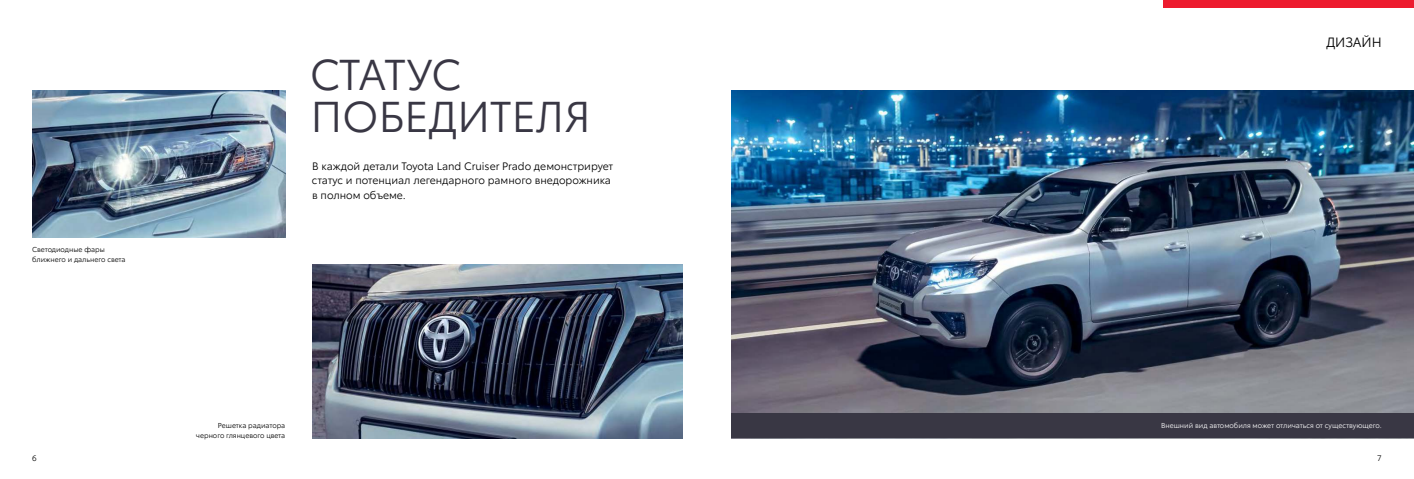
<style>
.page{position:relative;width:1414px;height:479px;background:#fff}
.page>*{position:absolute;margin:0;border:0;box-sizing:border-box;transform-origin:0 0}
.t1{font:42px/42px "Toyota Type";color:#393744}
.t2{font:13.12px "Toyota Type";color:#000}
.t3{font:10.5px/14.7px "Toyota Type";color:#000}
.t4{font:7.88px "Toyota Type";color:#000}
.t5{font:7px/9.8px "Toyota Type";color:#000}
.t6{font:7px "Toyota Type";color:#fff}
</style>
<div class="page">
<img style="left:32px;top:91px;width:253px;height:146px">
<img style="left:313px;top:264px;width:369px;height:174px">
<img style="left:732px;top:91px;width:682px;height:322px">
<div style="left:1163px;top:0;width:251px;height:7px;background:#ed1b2e"></div>
<div style="left:732px;top:413px;width:682px;height:25px;background:#393744"></div>
<p class="t5" style="left:32px;top:244px;width:95px">Светодиодные фары ближнего и дальнего света</p>
<h1 class="t1" style="left:310px;top:51px;width:282px">СТАТУС<br>ПОБЕДИТЕЛЯ</h1>
<p class="t3" style="left:312px;top:158px;width:303px">В каждой детали Toyota Land Cruiser Prado демонстрирует статус и потенциал легендарного рамного внедорожника в полном объеме.</p>
<p class="t5" style="left:196px;top:420px;width:91px;text-align:right">Решетка радиатора черного глянцевого цвета</p>
<p class="t2" style="left:1326px;top:33px;width:57px">ДИЗАЙН</p>
<p class="t6" style="left:1161px;top:420px;width:222px">Внешний вид автомобиля может отличаться от существующего.</p>
<p class="t4" style="left:32px;top:455px;width:6px">6</p>
<p class="t4" style="left:1377px;top:455px;width:6px">7</p>
</div>
